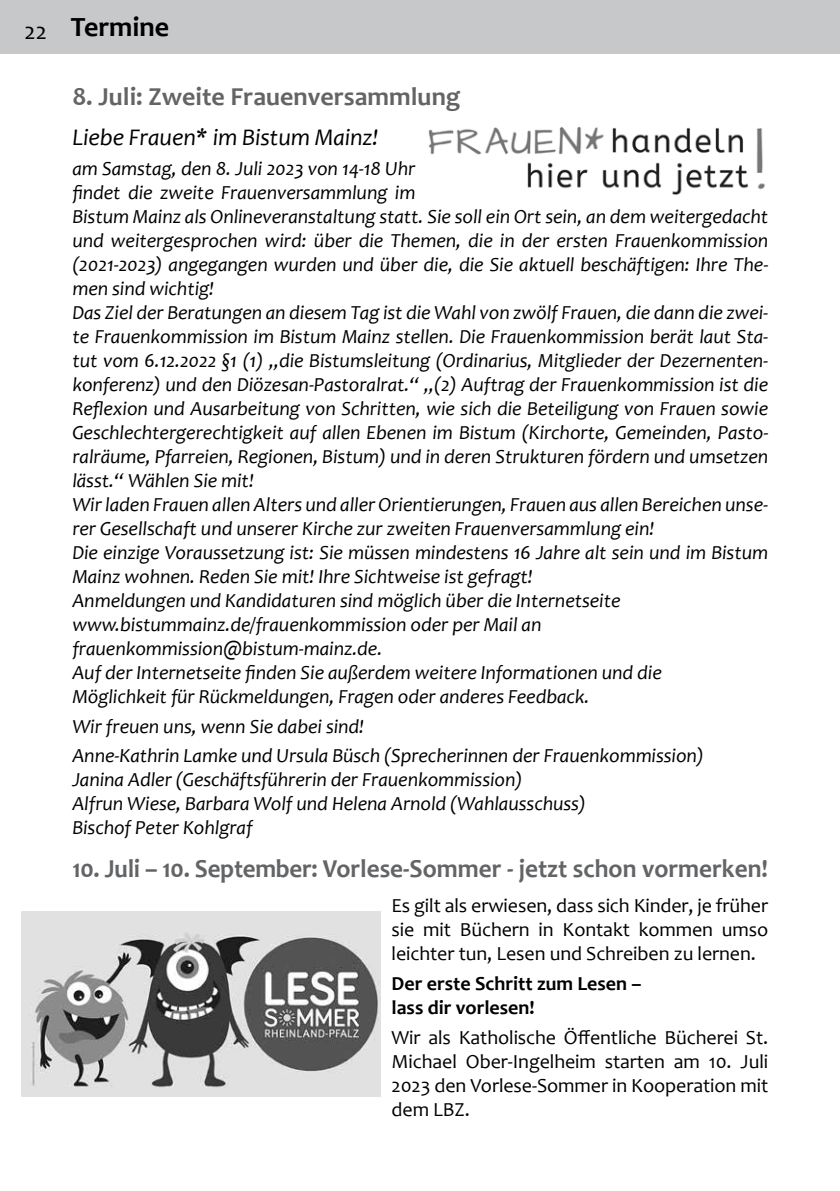
<style>
.page{position:relative;width:840px;height:1191px;background:#fff}
.page>*{position:absolute;margin:0;border:0;box-sizing:border-box;transform-origin:0 0}
.t1{font:700 28px "Candara";color:#000}
.t2{font:700 26px "Candara";color:#636466;scale:.96 1}
.t3{font:700 26px "Candara";color:#636466}
.t4{font:italic 24px "Candara";letter-spacing:-.005em;color:#000}
.t5{font:24px "Candara";color:#000}
.t6{font:italic 20px/24px "Candara";letter-spacing:-.005em;color:#000}
.t7{font:20px/24px "Candara";letter-spacing:-.005em;color:#000;text-align:justify}
.t8{font:700 20px/24px "Candara";color:#000}
</style>
<div class="page">
<div style="left:0;top:0;width:839px;height:54px;background:#c7c8ca"></div>
<img style="left:428px;top:127px;width:337px;height:68px">
<img style="left:21px;top:911px;width:359px;height:185px">
<p class="t5" style="left:25px;top:17px;width:24px">22</p>
<h1 class="t1" style="left:71px;top:10px;width:100px">Termine</h1>
<h2 class="t3" style="left:72px;top:80px;width:389px">8. Juli: Zweite Frauenversammlung</h2>
<p class="t4" style="left:72px;top:122px;width:307px">Liebe Frauen* im Bistum Mainz!</p>
<p class="t6" style="left:72px;top:156px;width:697px">am Samstag, den 8. Juli 2023 von 14-18 Uhr<br>findet die zweite Frauenversammlung im<br>Bistum Mainz als Onlineveranstaltung statt. Sie soll ein Ort sein, an dem weitergedacht und weitergesprochen wird: über die Themen, die in der ersten Frauenkommission (2021-2023) angegangen wurden und über die, die Sie aktuell beschäftigen: Ihre The&shy;men sind wichtig!<br>Das Ziel der Beratungen an diesem Tag ist die Wahl von zwölf Frauen, die dann die zwei&shy;te Frauenkommission im Bistum Mainz stellen. Die Frauenkommission berät laut Sta&shy;tut vom 6.12.2022 §1 (1) „die Bistumsleitung (Ordinarius, Mitglieder der Dezernenten&shy;konferenz) und den Diözesan-Pastoralrat.“ „(2) Auftrag der Frauenkommission ist die Reflexion und Ausarbeitung von Schritten, wie sich die Beteiligung von Frauen sowie Geschlechtergerechtigkeit auf allen Ebenen im Bistum (Kirchorte, Gemeinden, Pasto&shy;ralräume, Pfarreien, Regionen, Bistum) und in deren Strukturen fördern und umsetzen lässt.“ Wählen Sie mit!<br>Wir laden Frauen allen Alters und aller Orientierungen, Frauen aus allen Bereichen unse&shy;rer Gesellschaft und unserer Kirche zur zweiten Frauenversammlung ein!<br>Die einzige Voraussetzung ist: Sie müssen mindestens 16 Jahre alt sein und im Bistum Mainz wohnen. Reden Sie mit! Ihre Sichtweise ist gefragt!<br>Anmeldungen und Kandidaturen sind möglich über die Internetseite www.bistummainz.de/frauenkommission oder per Mail an frauenkommission@bistum-mainz.de.<br>Auf der Internetseite finden Sie außerdem weitere Informationen und die<br>Möglichkeit für Rückmeldungen, Fragen oder anderes Feedback.</p>
<p class="t6" style="left:72px;top:711px;width:632px;line-height:29.6px">Wir freuen uns, wenn Sie dabei sind!<br>Anne-Kathrin Lamke und Ursula Büsch (Sprecherinnen der Frauenkommission)</p>
<p class="t6" style="left:72px;top:767px;width:515px">Janina Adler (Geschäftsführerin der Frauenkommission)<br>Alfrun Wiese, Barbara Wolf und Helena Arnold (Wahlausschuss)<br>Bischof Peter Kohlgraf</p>
<h2 class="t2" style="left:72px;top:852px;width:725px">10. Juli – 10. September: Vorlese-Sommer - jetzt schon vormerken!</h2>
<p class="t7" style="left:391px;top:893px;width:378px">Es gilt als erwiesen, dass sich Kinder, je früher sie mit Büchern in Kontakt kommen umso leichter tun, Lesen und Schreiben zu lernen.</p>
<p class="t8" style="left:391px;top:971px;width:251px">Der erste Schritt zum Lesen – lass dir vorlesen!</p>
<p class="t7" style="left:391px;top:1025px;width:378px">Wir als Katholische Öffentliche Bücherei St.<br>Michael Ober-Ingelheim starten am 10. Juli 2023 den Vorlese-Sommer in Kooperation mit dem LBZ.</p>
</div>
